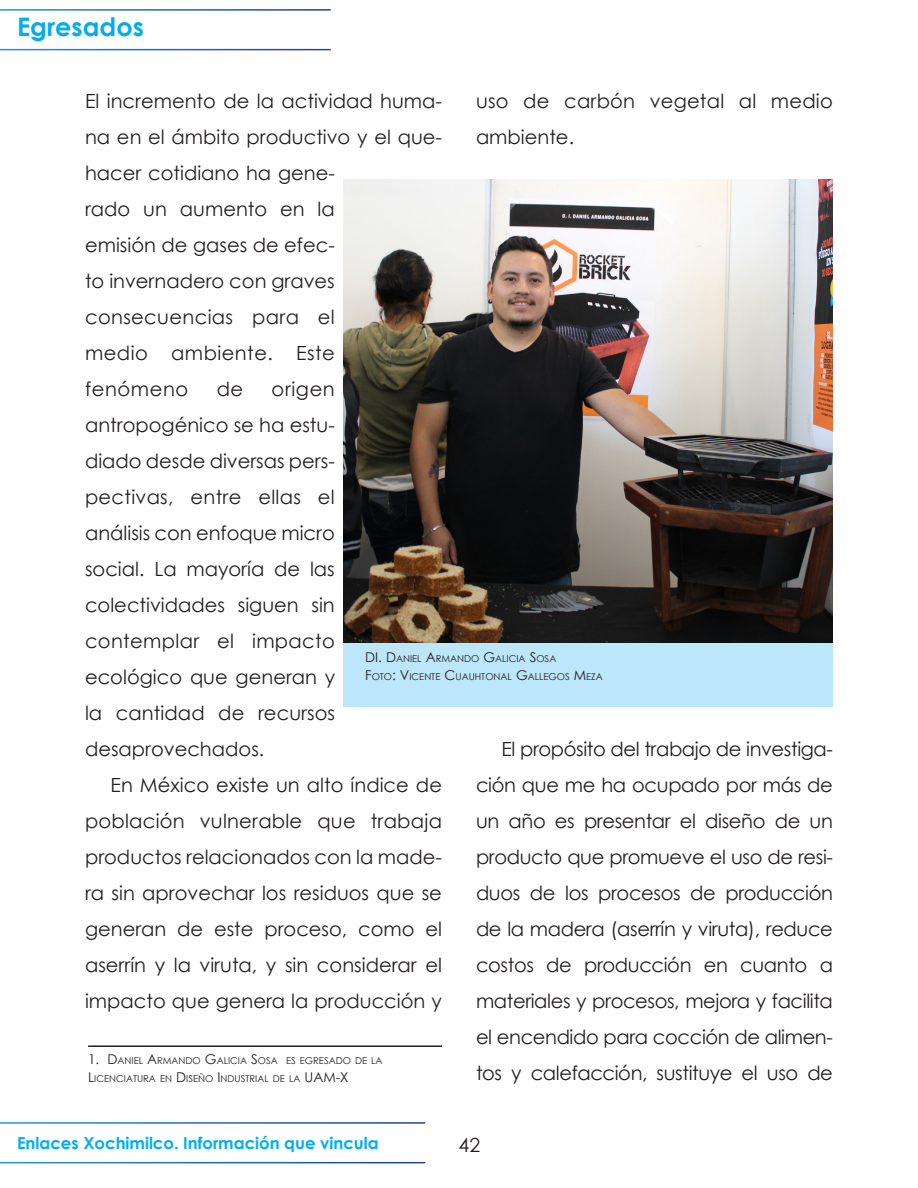
<style>
.page{position:relative;width:918px;height:1188px;background:#fff}
.page>*{position:absolute;margin:0;border:0;box-sizing:border-box;transform-origin:0 0}
.seccioninvestigación{font:700 25.5px "Century Gothic";color:#00aeef}
.cuerpoArticulos{font:19.5px/36px "Century Gothic";color:#231f20;text-align:justify}
.cuerpoArticulos_sin{font:19.5px/36px "Century Gothic";color:#231f20}
.cuerpo{font:19.5px "Century Gothic";color:#231f20}
.cornisas_enlaces{font:700 16.5px "Century Gothic";color:#00aeef}
.pies_de_foto{font:13.5px "Century Gothic";color:#231f20}
.pies_de_foto-2{font:9.45px/18px "Century Gothic";color:#231f20}
.pies_de_foto_2alinea{font:9.45px "Century Gothic";color:#231f20}
.s1{font-size:13.5px}
</style>
<div class="page">
<hr style="left:88px;top:1045px;width:354px;height:2px;background:#231f20">
<img style="left:344px;top:179px;width:489px;height:464px">
<div style="left:344px;top:643px;width:489px;height:63px;background:#bce6fa"></div>
<p class="seccioninvestigación" style="left:17px;top:8px;width:128px">Egresados</p>
<p class="cuerpoArticulos" style="left:476px;top:83px;width:358px">uso de carbón vegetal al medio ambiente.</p>
<p class="cuerpoArticulos_sin" style="left:85px;top:83px;width:358px">El incremento de la actividad huma&shy;na en el ámbito productivo y el que&shy;hacer cotidiano ha gene-<br>rado un aumento en la<br>emisión de gases de efec-<br>to invernadero con graves consecuencias para el<br>medio ambiente. Este fenómeno</p>
<p class="cuerpoArticulos_sin" style="left:85px;top:371px;width:252px;text-align:justify;text-indent:187px">origen antropogénico se ha estu&shy;diado desde diversas pers&shy;pectivas, entre ellas el análisis con enfoque micro social. La mayoría de las colectividades siguen sin contemplar el impacto ecológico que generan y la cantidad de recursos desaprovechados.</p>
<p class="cuerpoArticulos" style="left:85px;top:767px;width:358px;text-indent:26px">En México existe un alto índice de población vulnerable que trabaja productos relacionados con la made&shy;ra sin aprovechar los residuos que se generan de este proceso, como el aserrín y la viruta, y sin considerar el impacto que genera la producción y</p>
<p class="cuerpoArticulos_sin" style="left:217px;top:371px;width:28px">de</p>
<p class="pies_de_foto_2alinea" style="left:365px;top:652px;width:193px"><span class="s1">DI. D</span>ANIEL <span class="s1">A</span>RMANDO <span class="s1">G</span>ALICIA <span class="s1">S</span>OSA</p>
<p class="pies_de_foto_2alinea" style="left:365px;top:670px;width:239px"><span class="s1">F</span>OTO<span class="s1">: V</span>ICENTE <span class="s1">C</span> UAUHTONAL <span class="s1">G</span>ALLEGOS <span class="s1">M</span> EZA</p>
<p class="cuerpoArticulos" style="left:476px;top:731px;width:358px;text-indent:26px">El propósito del trabajo de investiga&shy;ción que me ha ocupado por más de un año es presentar el diseño de un producto que promueve el uso de resi&shy;duos de los procesos de producción de la madera (aserrín y viruta), reduce costos de producción en cuanto a materiales y procesos, mejora y facilita el encendido para cocción de alimen&shy;tos y calefacción, sustituye el uso de</p>
<p class="pies_de_foto-2" style="left:88px;top:1051px;width:296px"><span class="s1">1. D</span>ANIEL <span class="s1">A</span>RMANDO <span class="s1">G</span>ALICIA <span class="s1">S</span>OSA ES EGRESADO DE LA<br><span class="s1">L</span>ICENCIATURA EN <span class="s1">D</span>ISEÑO <span class="s1">I</span> NDUSTRIAL DE LA <span class="s1">UAM</span></p>
<p class="pies_de_foto" style="left:336px;top:1068px;width:14px">-X</p>
<p class="cornisas_enlaces" style="left:17px;top:1131px;width:363px">Enlaces Xochimilco. Información que vincula</p>
<p class="cuerpo" style="left:459px;top:1131px;width:23px">42</p>
</div>
